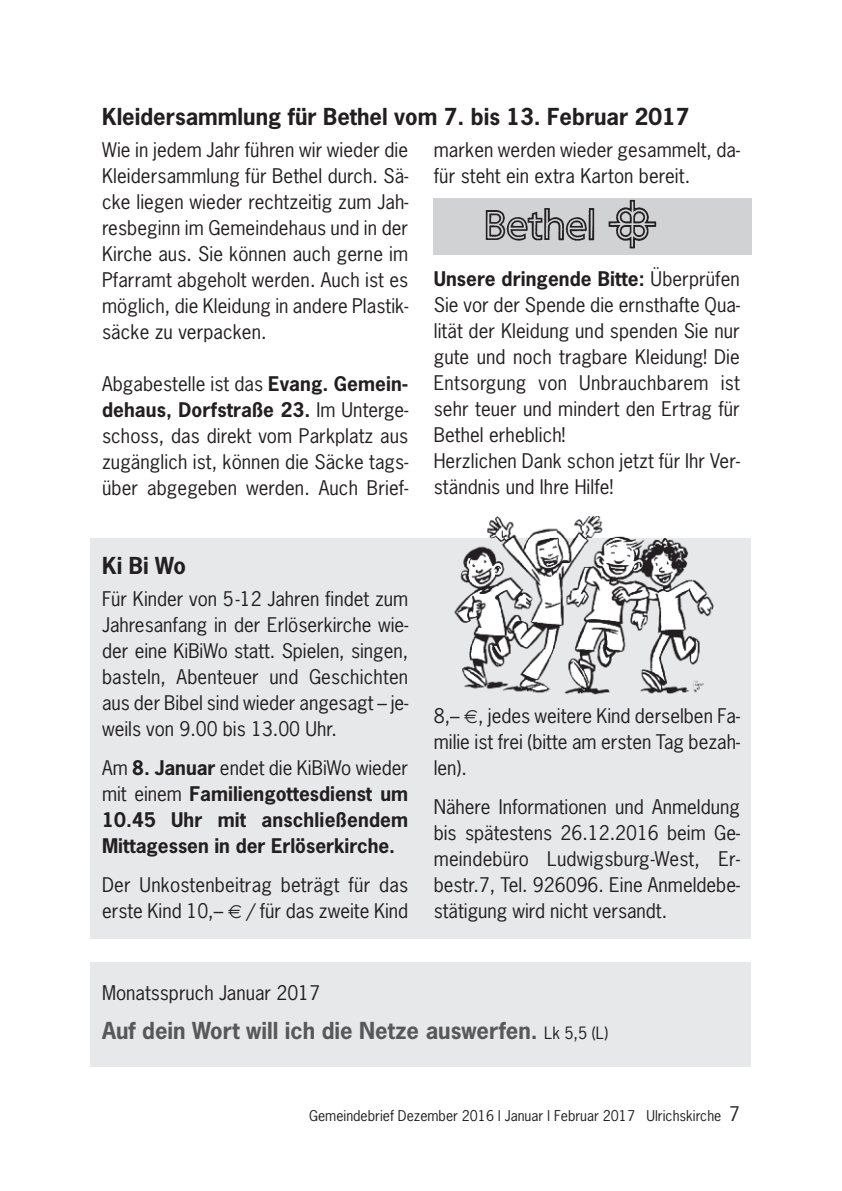
<style>
.page{position:relative;width:842px;height:1191px;background:#fff}
.page>*{position:absolute;margin:0;border:0;box-sizing:border-box;transform-origin:0 0}
.t1{font:700 22px "News Gothic";color:#231f20}
.t2{font:700 22px "News Gothic";color:#57585a}
.t3{font:19px/26px "News Gothic";letter-spacing:.005em;color:#231f20;text-align:justify}
.t4{font:700 19px/26px "News Gothic";color:#231f20;text-align:justify}
.t5{font:14px "News Gothic";color:#231f20}
.s1{font-weight:700}
.s2{font-weight:400}
.s3{font-weight:400;font-size:16px;color:#231f20}
.s4{font-size:19px}
</style>
<div class="page">
<div style="left:91px;top:538px;width:660px;height:400px;background:#e7e8e9"></div>
<div style="left:91px;top:962px;width:660px;height:104px;background:#e7e8e9"></div>
<div style="left:433px;top:198px;width:318px;height:57px;background:#d1d2d4"></div>
<img style="left:485px;top:199px;width:172px;height:50px">
<img style="left:454px;top:516px;width:261px;height:179px">
<p class="t1" style="left:102px;top:104px;width:589px">Kleidersammlung für Bethel vom 7. bis 13. Februar 2017</p>
<p class="t3" style="left:102px;top:137px;width:308px">Wie in jedem Jahr führen wir wieder die Kleidersammlung für Bethel durch. Sä&shy;cke liegen wieder rechtzeitig zum Jah&shy;resbeginn im Gemeindehaus und in der Kirche aus. Sie können auch gerne im Pfarramt abgeholt werden. Auch ist es möglich, die Kleidung in andere Plastik&shy;säcke zu verpacken.</p>
<p class="t3" style="left:102px;top:371px;width:308px">Abgabestelle ist das <span class="s1">Evang. Gemein&shy;dehaus, Dorfstraße 23.</span> Im Unterge&shy;schoss, das direkt vom Parkplatz aus zugänglich ist, können die Säcke tags&shy;über abgegeben werden. Auch Brief-</p>
<p class="t1" style="left:102px;top:553px;width:85px">Ki Bi Wo</p>
<p class="t3" style="left:102px;top:586px;width:308px">Für Kinder von 5-12 Jahren findet zum Jahresanfang in der Erlöserkirche wie&shy;der eine KiBiWo statt. Spielen, singen, basteln, Abenteuer und Geschichten aus der Bibel sind wieder angesagt – je&shy;weils von 9.00 bis 13.00 Uhr.</p>
<p class="t4" style="left:102px;top:755px;width:308px"><span class="s2">Am</span> 8. Januar <span class="s2">endet die KiBiWo wieder mit einem</span> Familiengottesdienst um 10.45 Uhr mit anschließendem Mittagessen in der Erlöserkirche.</p>
<p class="t3" style="left:102px;top:872px;width:308px">Der Unkostenbeitrag beträgt für das erste Kind 10,– / für das zweite Kind</p>
<p class="t3" style="left:434px;top:137px;width:308px">marken werden wieder gesammelt, da&shy;für steht ein extra Karton bereit.</p>
<p class="t3" style="left:434px;top:267px;width:308px;text-align:left"><span class="s1">Unsere dringende Bitte:</span> Überprüfen Sie vor der Spende die ernsthafte Qua&shy;lität der Kleidung und spenden Sie nur gute und noch tragbare Kleidung! Die Entsorgung von Unbrauchbarem ist sehr teuer und mindert den Ertrag für Bethel erheblich!<br>Herzlichen Dank schon jetzt für Ihr Ver&shy;ständnis und Ihre Hilfe!</p>
<p class="t3" style="left:434px;top:703px;width:308px">8,– , jedes weitere Kind derselben Fa&shy;milie ist frei (bitte am ersten Tag bezah&shy;len).</p>
<p class="t3" style="left:434px;top:794px;width:308px">Nähere Informationen und Anmeldung bis spätestens 26.12.2016 beim Ge&shy;meindebüro Ludwigsburg-West, Er&shy;bestr.7, Tel. 926096. Eine Anmeldebe&shy;stätigung wird nicht versandt.</p>
<p class="t3" style="left:102px;top:980px;width:220px">Monatsspruch Januar 2017</p>
<p class="t2" style="left:102px;top:1019px;width:508px">Auf dein Wort will ich die Netze auswerfen. <span class="s3">Lk 5,5 (L)</span></p>
<p class="t5" style="left:309px;top:1107px;width:432px">Gemeindebrief Dezember 2016 | Januar | Februar 2017 Ulrichskirche <span class="s4">7</span></p>
</div>
